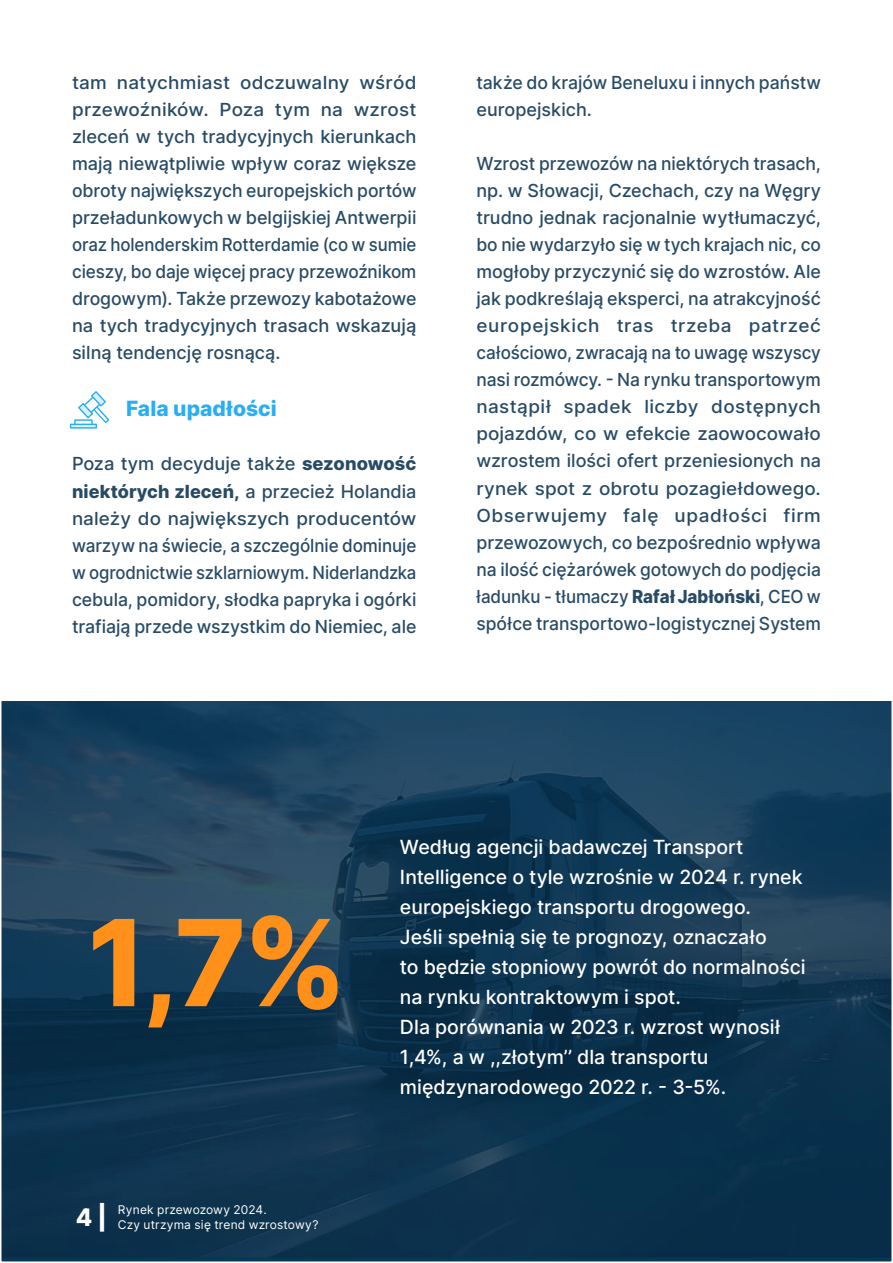
<style>
.page{position:relative;width:893px;height:1263px;background:#fff}
.page>*{position:absolute;margin:0;border:0;box-sizing:border-box;transform-origin:0 0}
.t1{font:800 120px "Inter";color:#ff9019}
.t2{font:800 24px "Inter";color:#fff}
.t3{font:800 21px "Inter";letter-spacing:.005em;color:#28aef3}
.t4{font:500 19.5px/30px "Inter";color:#fff}
.t5{font:500 18px/27px "Inter";color:#284b65;text-align:justify}
.t6{font:500 18px/27px "Inter";color:#284b65;text-align:justify;scale:1.05 1}
.t7{font:12px/14.4px "Inter";letter-spacing:.015em;color:#fff}
.s1{font-weight:800}
</style>
<div class="page">
<img style="left:3px;top:702px;width:887px;height:556px">
<svg style="left:70px;top:391px;width:39px;height:37px"></svg>
<p class="t6" style="left:72px;top:69px;width:330px">tam natychmiast odczuwalny wśród przewoźników. Poza tym na wzrost zleceń w tych tradycyjnych kierunkach mają niewątpliwie wpływ coraz większe obroty największych europejskich portów przeładunkowych w belgijskiej Antwerpii oraz holenderskim Rotterdamie (co w sumie cieszy, bo daje więcej pracy przewoźnikom drogowym). Także przewozy kabotażowe na tych tradycyjnych trasach wskazują silną tendencję rosnącą.</p>
<p class="t3" style="left:126px;top:394px;width:152px">Fala upadłości</p>
<p class="t5" style="left:72px;top:450px;width:346px">Poza tym decyduje także <span class="s1">sezonowość niektórych zleceń,</span> a przecież Holandia należy do największych producentów warzyw na świecie, a szczególnie dominuje w ogrodnictwie szklarniowym. Niderlandzka cebula, pomidory, słodka papryka i ogórki trafiają przede wszystkim do Niemiec, ale</p>
<p class="t5" style="left:476px;top:69px;width:346px">także do krajów Beneluxu i innych państw europejskich.</p>
<p class="t5" style="left:476px;top:150px;width:346px">Wzrost przewozów na niektórych trasach, np. w Słowacji, Czechach, czy na Węgry trudno jednak racjonalnie wytłumaczyć, bo nie wydarzyło się w tych krajach nic, co mogłoby przyczynić się do wzrostów. Ale jak podkreślają eksperci, na atrakcyjność europejskich tras trzeba patrzeć całościowo, zwracają na to uwagę wszyscy nasi rozmówcy. - Na rynku transportowym nastąpił spadek liczby dostępnych pojazdów, co w efekcie zaowocowało wzrostem ilości ofert przeniesionych na rynek spot z obrotu pozagiełdowego.<br>Obserwujemy falę upadłości firm przewozowych, co bezpośrednio wpływa na ilość ciężarówek gotowych do podjęcia ładunku - tłumaczy <span class="s1">Rafał Jabłoński</span>, CEO w spółce transportowo-logistycznej System</p>
<h1 class="t1" style="left:88px;top:875px;width:261px">1,7%</h1>
<h2 class="t2" style="left:76px;top:1199px;width:33px">4 |</h2>
<p class="t7" style="left:118px;top:1202px;width:202px">Rynek przewozowy 2024.<br>Czy utrzyma się trend wzrostowy?</p>
<p class="t4" style="left:400px;top:831px;width:407px">Według agencji badawczej Transport Intelligence o tyle wzrośnie w 2024 r. rynek europejskiego transportu drogowego.<br>Jeśli spełnią się te prognozy, oznaczało<br>to będzie stopniowy powrót do normalności na rynku kontraktowym i spot.<br>Dla porównania w 2023 r. wzrost wynosił 1,4%, a w ,,złotym’’ dla transportu międzynarodowego 2022 r. - 3-5%.</p>
</div>
